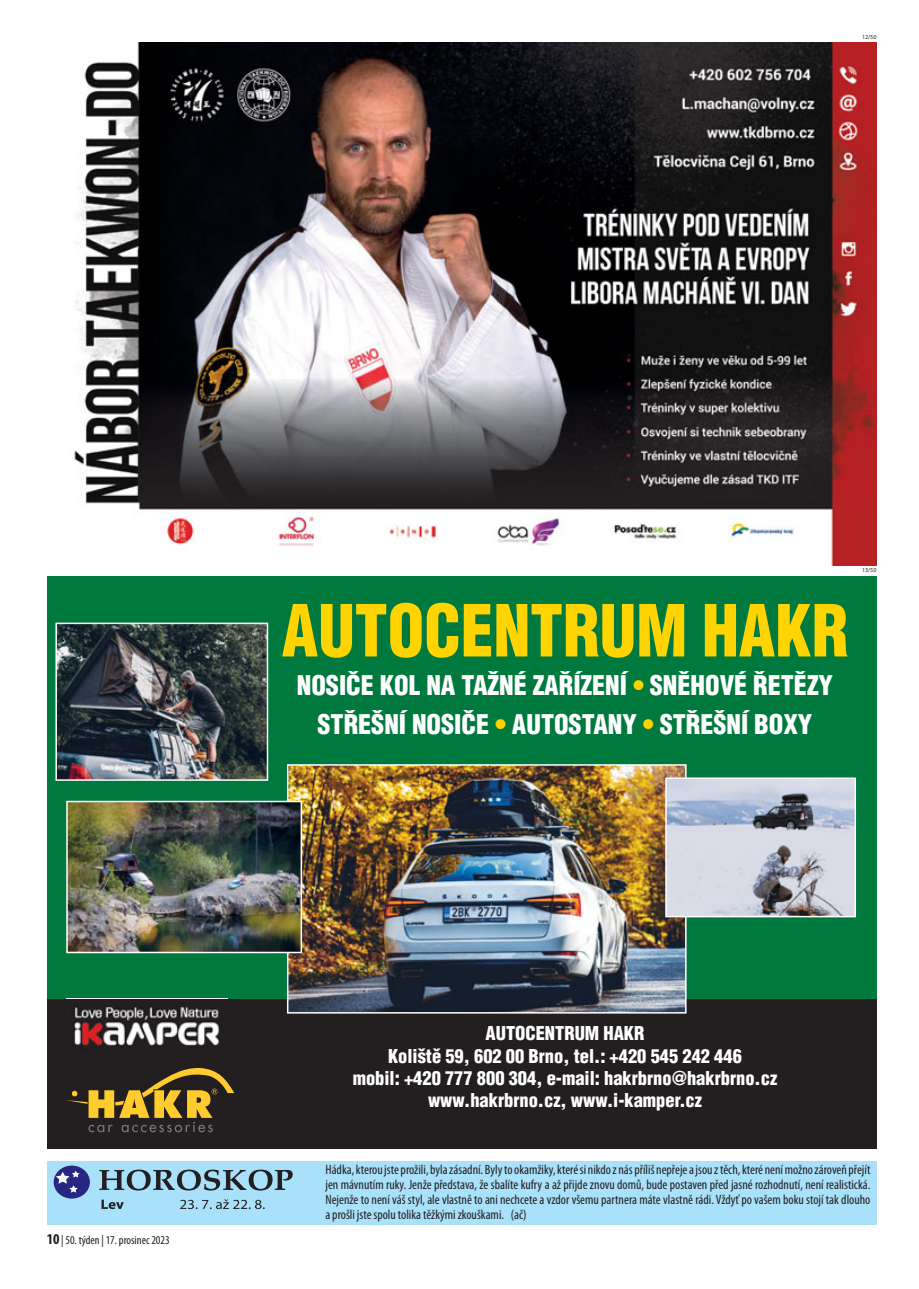
<style>
.page{position:relative;width:919px;height:1289px;background:#fff}
.page>*{position:absolute;margin:0;border:0;box-sizing:border-box;transform-origin:0 0}
.t1{font:900 condensed 70.05px "Helvetica CE";color:#ffd400;scale:.94 1}
.t2{font:900 condensed 26.4px/38.8px "Helvetica CE";color:#fff;text-align:center}
.t3{font:900 condensed 18.6px/22.4px "Helvetica CE";color:#fff;text-align:center}
.t4{font:condensed 13.5px/15px "Myriad Pro";color:#231f20;text-align:justify}
.t5{font:condensed 12px "Myriad Pro";color:#231f20}
.t6{font:6px "Myriad Pro";color:#231f20}
.s1{color:#ffd400}
.s2{font-weight:700;font-size:15px}
</style>
<div class="page">
<div style="left:47px;top:1161px;width:829px;height:64px;background:#aae1fa"></div>
<svg style="left:99px;top:1169px;width:194px;height:21px"></svg>
<div style="left:54px;top:1165px;width:36px;height:33px;background:#272680;border-radius:50%"></div>
<svg style="left:56px;top:1170px;width:24px;height:22px"></svg>
<svg style="left:101px;top:1199px;width:23px;height:9px"></svg>
<svg style="left:180px;top:1199px;width:85px;height:9px"></svg>
<img style="left:74px;top:43px;width:802px;height:523px">
<div style="left:47px;top:576px;width:829px;height:422px;background:#00793f"></div>
<div style="left:47px;top:999px;width:829px;height:149px;background:#231f20"></div>
<img style="left:290px;top:767px;width:393px;height:243px">
<div style="left:287px;top:764px;width:399px;height:249px;border:2px solid #fff"></div>
<img style="left:58px;top:625px;width:207px;height:152px">
<div style="left:55px;top:622px;width:213px;height:158px;border:2px solid #fff"></div>
<img style="left:69px;top:803px;width:230px;height:147px">
<div style="left:66px;top:800px;width:236px;height:153px;border:2px solid #fff"></div>
<img style="left:668px;top:780px;width:185px;height:134px">
<div style="left:665px;top:777px;width:191px;height:140px;border:2px solid #fff"></div>
<svg style="left:66px;top:1068px;width:168px;height:64px"></svg>
<img style="left:74px;top:1007px;width:146px;height:40px">
<p class="t6" style="left:862px;top:34px;width:16px">12/50</p>
<h1 class="t1" style="left:281px;top:604px;width:604px">AUTOCENTRUM HAKR</h1>
<h2 class="t2" style="left:297px;top:669px;width:538px">NOSIČE KOL NA TAŽNÉ ZAŘÍZENÍ <span class="s1">•</span> SNĚHOVÉ ŘETĚZY<br>STŘEŠNÍ NOSIČE <span class="s1">•</span> AUTOSTANY <span class="s1">•</span> STŘEŠNÍ BOXY</h2>
<p class="t6" style="left:862px;top:568px;width:16px">13/50</p>
<p class="t5" style="left:47px;top:1235px;width:124px"><span class="s2">10</span> | 50. týden | 17. prosinec 2023</p>
<h3 class="t3" style="left:353px;top:1024px;width:426px">AUTOCENTRUM HAKR<br>Koliště 59, 602 00 Brno, tel.: +420 545 242 446<br>mobil: +420 777 800 304, e-mail: hakrbrno@hakrbrno.cz www.hakrbrno.cz, www.i-kamper.cz</h3>
<p class="t4" style="left:325px;top:1163px;width:546px">Hádka, kterou jste prožili, byla zásadní. Byly to okamžiky, které si nikdo z nás příliš nepřeje a jsou z těch, které není možno zároveň přejít jen mávnutím ruky. Jenže představa, že sbalíte kufry a až přijde znovu domů, bude postaven před jasné rozhodnutí, není realistická.<br>Nejenže to není váš styl, ale vlastně to ani nechcete a vzdor všemu partnera máte vlastně rádi. Vždyť po vašem boku stojí tak dlouho a prošli jste spolu tolika těžkými zkouškami. (ač)</p>
</div>
